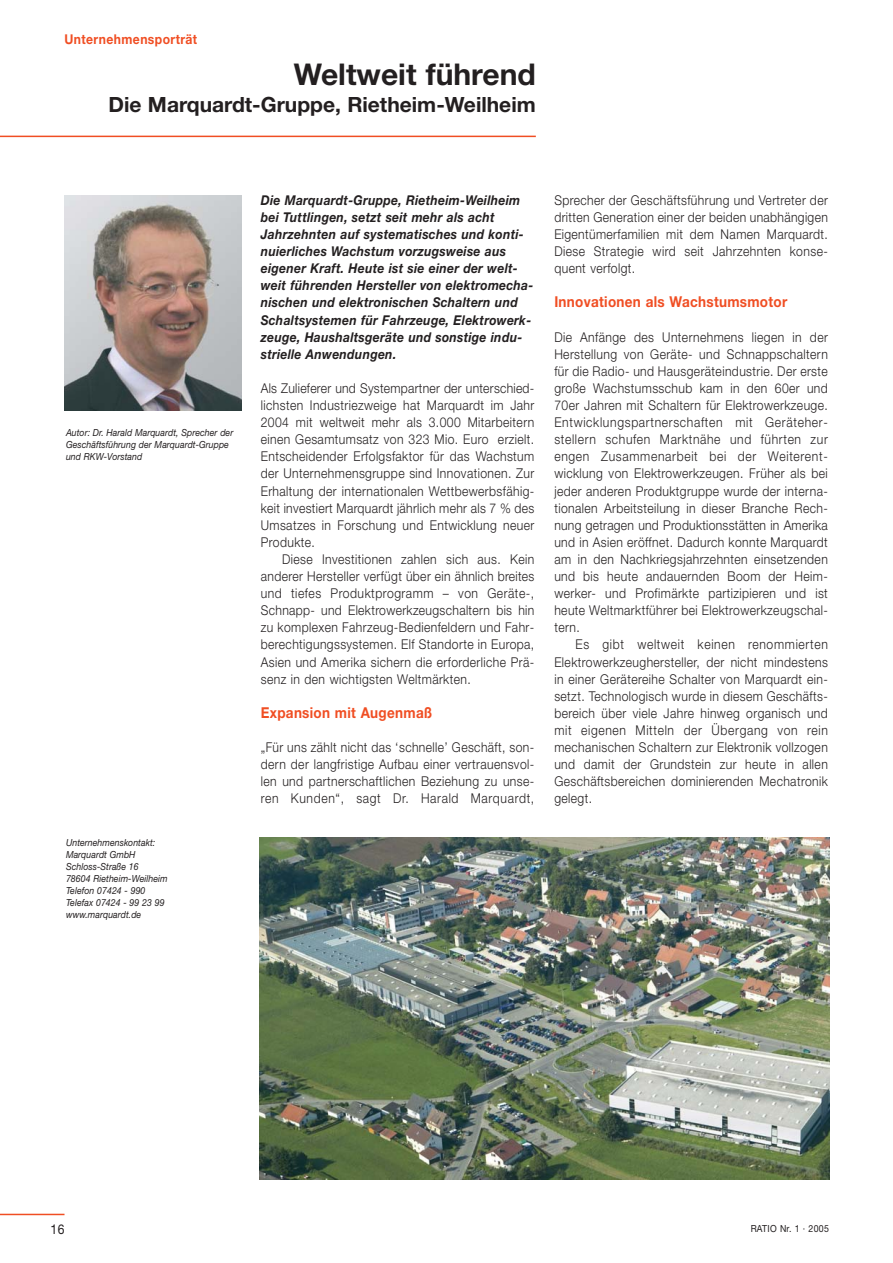
<style>
.page{position:relative;width:893px;height:1263px;background:#fff}
.page>*{position:absolute;margin:0;border:0;box-sizing:border-box;transform-origin:0 0}
.t1{font:700 30px "Helvetica Neue";color:#231f20}
.t2{font:700 21px "Helvetica Neue";color:#231f20}
.t3{font:700 15px "Helvetica Neue";letter-spacing:.02em;color:#f04e23;scale:.9 1}
.t4{font:300 13.5px/17.1px "Helvetica Neue";letter-spacing:.035em;color:#231f20;text-align:justify;scale:.9 1}
.t5{font:italic 700 13.5px/17.1px "Helvetica Neue";letter-spacing:.02em;color:#231f20;scale:.9 1}
.t6{font:700 13.5px "Helvetica Neue";letter-spacing:.035em;color:#f04e23;scale:.9 1}
.t7{font:13.5px "Helvetica Neue";color:#231f20;scale:.9 1}
.t8{font:italic 9.75px/12px "Helvetica Neue";letter-spacing:.005em;color:#231f20;scale:.9 1}
.t9{font:9.75px "Helvetica Neue";letter-spacing:.035em;color:#231f20;scale:.9 1}
</style>
<div class="page">
<hr style="left:0;top:136px;width:536px;height:1px;background:#f04e23">
<hr style="left:0;top:1214px;width:64px;height:1px;background:#f04e23">
<img style="left:259px;top:838px;width:570px;height:342px">
<img style="left:64px;top:196px;width:178px;height:214px">
<p class="t6" style="left:64px;top:34px;width:149px">Unternehmensporträt</p>
<h1 class="t1" style="left:294px;top:64px;width:243px">Weltweit führend</h1>
<h2 class="t2" style="left:108px;top:97px;width:429px">Die Marquardt-Gruppe, Rietheim-Weilheim</h2>
<p class="t8" style="left:66px;top:427px;width:187px">Autor: Dr. Harald Marquardt, Sprecher der<br>Geschäftsführung der Marquardt-Gruppe und RKW-Vorstand</p>
<p class="t8" style="left:66px;top:837px;width:114px">Unternehmenskontakt:<br>Marquardt GmbH<br>Schloss-Straße 16<br>78604 Rietheim-Weilheim<br>Telefon 07424 - 990<br>Telefax 07424 - 99 23 99 www.marquardt.de</p>
<p class="t5" style="left:261px;top:193px;width:304px">Die Marquardt-Gruppe, Rietheim-Weilheim bei Tuttlingen, setzt seit mehr als acht Jahrzehnten auf systematisches und konti&shy;nuierliches Wachstum vorzugsweise aus eigener Kraft. Heute ist sie einer der welt&shy;weit führenden Hersteller von elektromecha&shy;nischen und elektronischen Schaltern und Schaltsystemen für Fahrzeuge, Elektrowerk&shy;zeuge, Haushaltsgeräte und sonstige indu&shy;strielle Anwendungen.</p>
<p class="t4" style="left:261px;top:381px;width:305px">Als Zulieferer und Systempartner der unterschied&shy;lichsten Industriezweige hat Marquardt im Jahr 2004 mit weltweit mehr als 3.000 Mitarbeitern einen Gesamtumsatz von 323 Mio. Euro erzielt.<br>Entscheidender Erfolgsfaktor für das Wachstum der Unternehmensgruppe sind Innovationen. Zur Erhaltung der internationalen Wettbewerbsfähig&shy;keit investiert Marquardt jährlich mehr als 7 % des Umsatzes in Forschung und Entwicklung neuer Produkte.</p>
<p class="t4" style="left:261px;top:552px;width:305px;text-indent:21px">Diese Investitionen zahlen sich aus. Kein anderer Hersteller verfügt über ein ähnlich breites und tiefes Produktprogramm – von Geräte-, Schnapp- und Elektrowerkzeugschaltern bis hin zu komplexen Fahrzeug-Bedienfeldern und Fahr&shy;berechtigungssystemen. Elf Standorte in Europa, Asien und Amerika sichern die erforderliche Prä&shy;senz in den wichtigsten Weltmärkten.</p>
<p class="t3" style="left:261px;top:707px;width:192px">Expansion mit Augenmaß</p>
<p class="t4" style="left:261px;top:740px;width:305px">„Für uns zählt nicht das ‘schnelle’ Geschäft, son&shy;dern der langfristige Aufbau einer vertrauensvol&shy;len und partnerschaftlichen Beziehung zu unse&shy;ren Kunden“, sagt Dr. Harald Marquardt,</p>
<p class="t4" style="left:554px;top:193px;width:305px">Sprecher der Geschäftsführung und Vertreter der dritten Generation einer der beiden unabhängigen Eigentümerfamilien mit dem Namen Marquardt.<br>Diese Strategie wird seit Jahrzehnten konse&shy;quent verfolgt.</p>
<p class="t3" style="left:554px;top:297px;width:260px">Innovationen als Wachstumsmotor</p>
<p class="t4" style="left:554px;top:330px;width:305px">Die Anfänge des Unternehmens liegen in der Herstellung von Geräte- und Schnappschaltern für die Radio- und Hausgeräteindustrie. Der erste große Wachstumsschub kam in den 60er und 70er Jahren mit Schaltern für Elektrowerkzeuge.<br>Entwicklungspartnerschaften mit Geräteher&shy;stellern schufen Marktnähe und führten zur engen Zusammenarbeit bei der Weiterent&shy;wicklung von Elektrowerkzeugen. Früher als bei jeder anderen Produktgruppe wurde der interna&shy;tionalen Arbeitsteilung in dieser Branche Rech&shy;nung getragen und Produktionsstätten in Amerika und in Asien eröffnet. Dadurch konnte Marquardt am in den Nachkriegsjahrzehnten einsetzenden und bis heute andauernden Boom der Heim&shy;werker- und Profimärkte partizipieren und ist heute Weltmarktführer bei Elektrowerkzeugschal&shy;tern.</p>
<p class="t4" style="left:554px;top:637px;width:305px;text-indent:21px">Es gibt weltweit keinen renommierten Elektrowerkzeughersteller, der nicht mindestens in einer Gerätereihe Schalter von Marquardt ein&shy;setzt. Technologisch wurde in diesem Geschäfts&shy;bereich über viele Jahre hinweg organisch und mit eigenen Mitteln der Übergang von rein mechanischen Schaltern zur Elektronik vollzogen und damit der Grundstein zur heute in allen Geschäftsbereichen dominierenden Mechatronik gelegt.</p>
<p class="t7" style="left:50px;top:1224px;width:17px">16</p>
<p class="t9" style="left:750px;top:1225px;width:88px">RATIO Nr. 1 · 2005</p>
</div>
